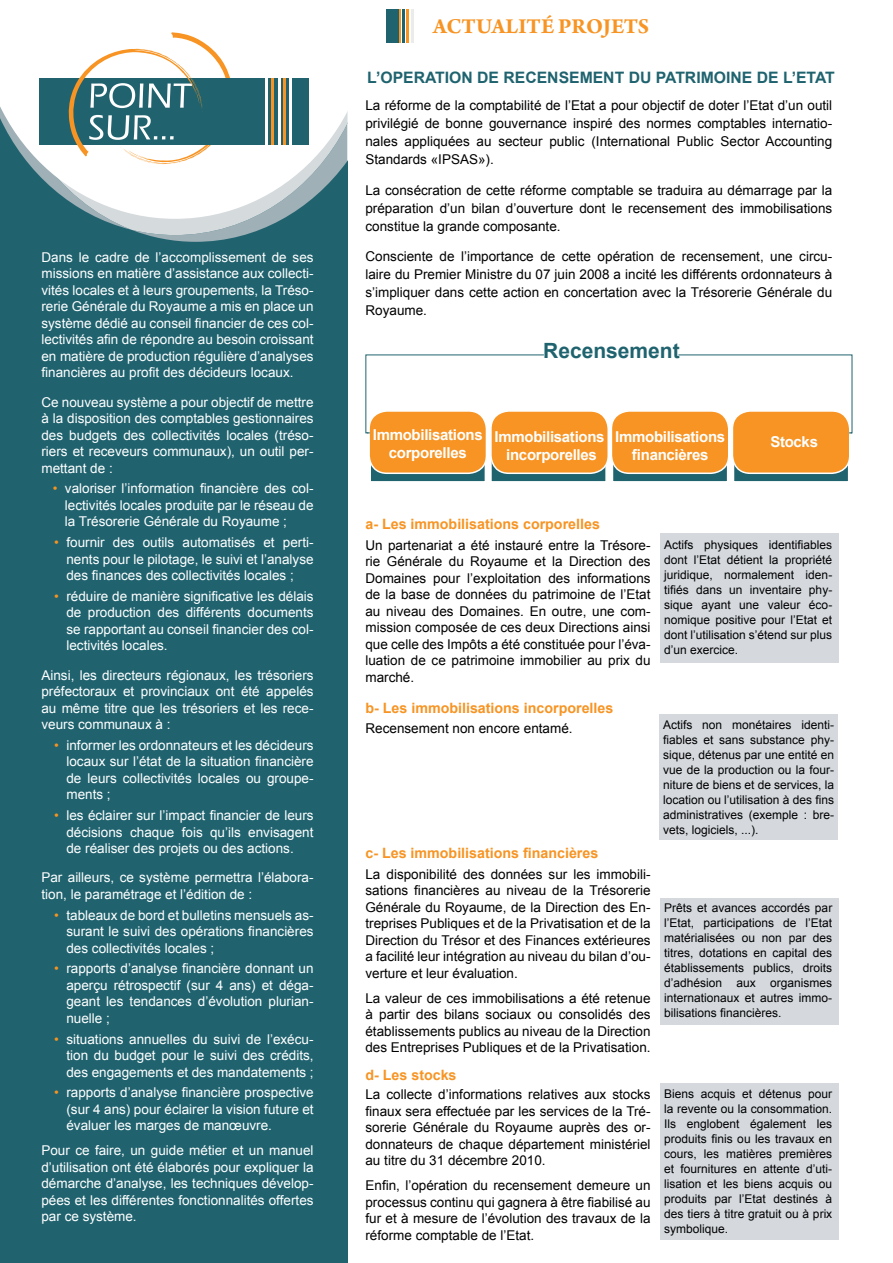
<style>
.page{position:relative;width:893px;height:1263px;background:#fff}
.page>*{position:absolute;margin:0;border:0;box-sizing:border-box;transform-origin:0 0}
.t1{font:700 22.5px "Arno Pro";color:#f79423}
.t2{font:700 21px "Arial";color:#1f636f}
.t3{font:700 15.75px "Arial";color:#1f636f}
.t4{font:700 15px/18px "Arial";letter-spacing:-.02em;color:#fff;text-align:center}
.t5{font:700 14.25px "Arial";color:#f79423}
.t6{font:13.5px/16.5px "Arial";color:#fff;text-align:justify}
.t7{font:13.5px/16.5px "Arial";color:#000;text-align:justify}
.t8{font:12px/15px "Arial";color:#000;text-align:justify}
.s1{color:#f7931e}
</style>
<div class="page">
<div style="left:660px;top:534px;width:179px;height:129px;background:#d5d9de"></div>
<div style="left:660px;top:898px;width:179px;height:127px;background:#d5d9de"></div>
<div style="left:659px;top:714px;width:179px;height:125px;background:#d5d9de"></div>
<div style="left:660px;top:1083px;width:179px;height:157px;background:#d5d9de"></div>
<div style="left:0;top:0;width:347px;height:1263px;background:#20636f"></div>
<svg style="left:0;top:0;width:348px;height:242px"></svg>
<hr style="left:265px;top:78px;width:3px;height:66px;background:#fff">
<hr style="left:271px;top:78px;width:3px;height:66px;background:#f79423">
<hr style="left:278px;top:78px;width:2px;height:66px;background:#fff">
<hr style="left:283px;top:78px;width:3px;height:66px;background:#f79423">
<hr style="left:289px;top:78px;width:3px;height:66px;background:#fff">
<svg style="left:400px;top:9px;width:14px;height:34px"></svg>
<hr style="left:411px;top:9px;width:2px;height:34px;background:#ebebec">
<hr style="left:407px;top:9px;width:2px;height:34px;background:#f79423">
<hr style="left:403px;top:9px;width:2px;height:34px;background:#1f636f">
<hr style="left:398px;top:9px;width:2px;height:34px;background:#f79423">
<div style="left:386px;top:9px;width:12px;height:34px;background:#1f636f"></div>
<div style="left:369px;top:431px;width:117px;height:52px;background:#1f636f;border:2px solid #fff"></div>
<div style="left:490px;top:431px;width:117px;height:52px;background:#1f636f;border:2px solid #fff"></div>
<div style="left:612px;top:431px;width:116px;height:52px;background:#1f636f;border:2px solid #fff"></div>
<div style="left:733px;top:431px;width:116px;height:52px;background:#1f636f;border:2px solid #fff"></div>
<div style="left:611px;top:411px;width:118px;height:62px;background:#f79423;border-radius:18px"></div>
<div style="left:611px;top:410px;width:118px;height:64px;border:2px solid #fff;border-radius:18px"></div>
<div style="left:491px;top:411px;width:117px;height:62px;background:#f79423;border-radius:18px"></div>
<div style="left:490px;top:410px;width:119px;height:64px;border:2px solid #fff;border-radius:18px"></div>
<div style="left:369px;top:411px;width:117px;height:62px;background:#f79423;border-radius:18px"></div>
<div style="left:368px;top:410px;width:119px;height:64px;border:2px solid #fff;border-radius:18px"></div>
<div style="left:732px;top:411px;width:118px;height:62px;background:#f79423;border-radius:18px"></div>
<div style="left:732px;top:410px;width:118px;height:64px;border:2px solid #fff;border-radius:18px"></div>
<svg style="left:365px;top:354px;width:180px;height:80px"></svg>
<svg style="left:678px;top:354px;width:175px;height:80px"></svg>
<p class="t6" style="left:41px;top:249px;width:274px">Dans le cadre de l’accomplissement de ses missions en matière d’assistance aux collecti&shy;vités locales et à leurs groupements, la Tréso&shy;rerie Générale du Royaume a mis en place un système dédié au conseil financier de ces col&shy;lectivités afin de répondre au besoin croissant en matière de production régulière d’analyses financières au profit des décideurs locaux.</p>
<p class="t6" style="left:41px;top:394px;width:274px">Ce nouveau système a pour objectif de mettre à la disposition des comptables gestionnaires des budgets des collectivités locales (tréso&shy;riers et receveurs communaux), un outil per&shy;mettant de :</p>
<p class="t6" style="left:65px;top:480px;width:250px;text-indent:-12px"><span class="s1">•</span> valoriser l’information financière des col&shy;lectivités locales produite par le réseau de la Trésorerie Générale du Royaume ;</p>
<p class="t6" style="left:66px;top:534px;width:249px;text-indent:-12px"><span class="s1">•</span> fournir des outils automatisés et perti&shy;nents pour le pilotage, le suivi et l’analyse des finances des collectivités locales ;</p>
<p class="t6" style="left:66px;top:588px;width:249px;text-indent:-12px"><span class="s1">•</span> réduire de manière significative les délais de production des différents documents se rapportant au conseil financier des col&shy;lectivités locales.</p>
<p class="t6" style="left:41px;top:667px;width:274px">Ainsi, les directeurs régionaux, les trésoriers préfectoraux et provinciaux ont été appelés au même titre que les trésoriers et les rece&shy;veurs communaux à :</p>
<p class="t6" style="left:66px;top:737px;width:249px;text-indent:-12px"><span class="s1">•</span> informer les ordonnateurs et les décideurs locaux sur l’état de la situation financière de leurs collectivités locales ou groupe&shy;ments ;</p>
<p class="t6" style="left:66px;top:807px;width:249px;text-indent:-12px"><span class="s1">•</span> les éclairer sur l’impact financier de leurs décisions chaque fois qu’ils envisagent de réaliser des projets ou des actions.</p>
<p class="t6" style="left:41px;top:869px;width:274px">Par ailleurs, ce système permettra l’élabora&shy;tion, le paramétrage et l’édition de :</p>
<p class="t6" style="left:66px;top:907px;width:249px;text-indent:-12px"><span class="s1">•</span> tableaux de bord et bulletins mensuels as&shy;surant le suivi des opérations financières des collectivités locales ;</p>
<p class="t6" style="left:66px;top:960px;width:249px;text-indent:-12px"><span class="s1">•</span> rapports d’analyse financière donnant un aperçu rétrospectif (sur 4 ans) et déga&shy;geant les tendances d’évolution plurian&shy;nuelle ;</p>
<p class="t6" style="left:66px;top:1031px;width:249px;text-indent:-12px"><span class="s1">•</span> situations annuelles du suivi de l’exécu&shy;tion du budget pour le suivi des crédits, des engagements et des mandatements ;</p>
<p class="t6" style="left:66px;top:1084px;width:249px;text-indent:-12px"><span class="s1">•</span> rapports d’analyse financière prospective (sur 4 ans) pour éclairer la vision future et évaluer les marges de manœuvre.</p>
<p class="t6" style="left:41px;top:1142px;width:274px">Pour ce faire, un guide métier et un manuel d’utilisation ont été élaborés pour expliquer la démarche d’analyse, les techniques dévelop&shy;pées et les différentes fonctionnalités offertes par ce système.</p>
<h1 class="t1" style="left:433px;top:13px;width:218px">ACTUALITÉ PROJETS</h1>
<p class="t3" style="left:367px;top:67px;width:469px">L’OPERATION DE RECENSEMENT DU PATRIMOINE DE L’ETAT</p>
<p class="t7" style="left:365px;top:96px;width:468px;line-height:18px">La réforme de la comptabilité de l’Etat a pour objectif de doter l’Etat d’un outil privilégié de bonne gouvernance inspiré des normes comptables internatio&shy;nales appliquées au secteur public (International Public Sector Accounting Standards «IPSAS»).</p>
<p class="t7" style="left:365px;top:181px;width:468px;line-height:18px">La consécration de cette réforme comptable se traduira au démarrage par la préparation d’un bilan d’ouverture dont le recensement des immobilisations constitue la grande composante.</p>
<p class="t7" style="left:365px;top:248px;width:468px;line-height:18px">Consciente de l’importance de cette opération de recensement, une circu&shy;laire du Premier Ministre du 07 juin 2008 a incité les différents ordonnateurs à s’impliquer dans cette action en concertation avec la Trésorerie Générale du Royaume.</p>
<h2 class="t2" style="left:543px;top:337px;width:138px">Recensement</h2>
<p class="t4" style="left:373px;top:426px;width:111px">Immobilisations corporelles</p>
<p class="t4" style="left:495px;top:429px;width:111px">Immobilisations incorporelles</p>
<p class="t4" style="left:615px;top:428px;width:111px">Immobilisations financières</p>
<p class="t4" style="left:770px;top:433px;width:49px">Stocks</p>
<p class="t5" style="left:365px;top:515px;width:236px">a- Les immobilisations corporelles</p>
<p class="t7" style="left:365px;top:537px;width:287px">Un partenariat a été instauré entre la Trésore&shy;rie Générale du Royaume et la Direction des Domaines pour l’exploitation des informations de la base de données du patrimoine de l’Etat au niveau des Domaines. En outre, une com&shy;mission composée de ces deux Directions ainsi que celle des Impôts a été constituée pour l’éva&shy;luation de ce patrimoine immobilier au prix du marché.</p>
<p class="t5" style="left:365px;top:698px;width:249px">b- Les immobilisations incorporelles</p>
<p class="t7" style="left:365px;top:720px;width:209px">Recensement non encore entamé.</p>
<p class="t5" style="left:365px;top:844px;width:234px">c- Les immobilisations financières</p>
<p class="t7" style="left:365px;top:866px;width:287px">La disponibilité des données sur les immobili&shy;sations financières au niveau de la Trésorerie Générale du Royaume, de la Direction des En&shy;treprises Publiques et de la Privatisation et de la Direction du Trésor et des Finances extérieures a facilité leur intégration au niveau du bilan d’ou&shy;verture et leur évaluation.</p>
<p class="t7" style="left:365px;top:990px;width:287px">La valeur de ces immobilisations a été retenue à partir des bilans sociaux ou consolidés des établissements publics au niveau de la Direction des Entreprises Publiques et de la Privatisation.</p>
<p class="t7" style="left:365px;top:1086px;width:287px">La collecte d’informations relatives aux stocks finaux sera effectuée par les services de la Tré&shy;sorerie Générale du Royaume auprès des or&shy;donnateurs de chaque département ministériel au titre du 31 décembre 2010.</p>
<p class="t7" style="left:365px;top:1177px;width:287px">Enfin, l’opération du recensement demeure un processus continu qui gagnera à être fiabilisé au fur et à mesure de l’évolution des travaux de la réforme comptable de l’Etat.</p>
<p class="t5" style="left:365px;top:1065px;width:93px">d- Les stocks</p>
<p class="t8" style="left:664px;top:537px;width:170px">Actifs physiques identifiables dont l’Etat détient la propriété juridique, normalement iden&shy;tifiés dans un inventaire phy&shy;sique ayant une valeur éco&shy;nomique positive pour l’Etat et dont l’utilisation s’étend sur plus d’un exercice.</p>
<p class="t8" style="left:663px;top:718px;width:172px">Actifs non monétaires identi&shy;fiables et sans substance phy&shy;sique, détenus par une entité en vue de la production ou la four&shy;niture de biens et de services, la location ou l’utilisation à des fins administratives (exemple : bre&shy;vets, logiciels, ...).</p>
<p class="t8" style="left:664px;top:900px;width:170px">Prêts et avances accordés par l’Etat, participations de l’Etat matérialisées ou non par des titres, dotations en capital des établissements publics, droits d’adhésion aux organismes internationaux et autres immo&shy;bilisations financières.</p>
<p class="t8" style="left:664px;top:1087px;width:170px">Biens acquis et détenus pour la revente ou la consommation.<br>Ils englobent également les produits finis ou les travaux en cours, les matières premières et fournitures en attente d’uti&shy;lisation et les biens acquis ou produits par l’Etat destinés à des tiers à titre gratuit ou à prix symbolique.</p>
</div>
